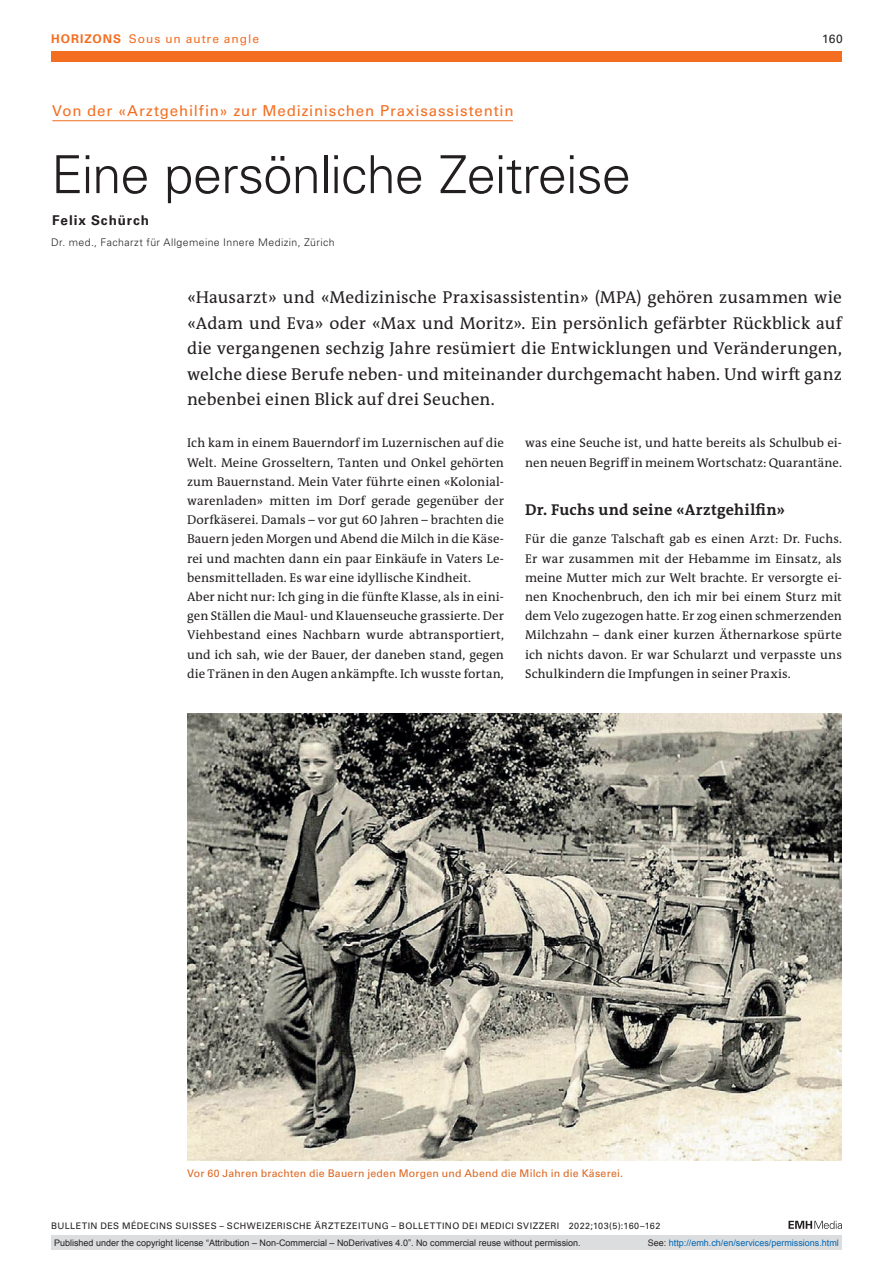
<style>
.page{position:relative;width:893px;height:1263px;background:#fff}
.page>*{position:absolute;margin:0;border:0;box-sizing:border-box;transform-origin:0 0}
.article-title{font:300 52.5px "Univers LT Std";letter-spacing:-.02em;color:#231f20}
.section-pl{font:17.25px/25.5px "The Antiqua B W5 Plain";letter-spacing:.01em;color:#231f20;text-align:justify}
.section-h1{font:700 15.75px "The Antiqua B W7";letter-spacing:.02em;color:#231f20}
.pre-heading{font:15px "Univers LT Std";letter-spacing:.055em;color:#f36e21}
.author-notes{font:700 13.5px "Univers LT Std";letter-spacing:.065em;color:#231f20}
.section-pn{font:12.75px/19.2px "The Antiqua B W5 Plain";letter-spacing:.005em;color:#231f20;text-align:justify}
.ressort{font:12px "Univers LT Std";letter-spacing:.08em;color:#f36e21}
.ressort-2{font:12px "Univers LT Std";color:#231f20}
.fig-caption{font:10.5px "Univers LT Std";letter-spacing:.02em;color:#dc641c}
.aff{font:300 10.5px "Univers LT Std";letter-spacing:.04em;color:#231f20}
.t1{font:9px "Arial";color:#231f20}
.fusszeile{font:9px "Univers LT Std";letter-spacing:.05em;color:#231f20}
.t2{font:9px "Arial";color:#0066b3}
.s1{font-weight:700}
.s2{color:#231f20}
</style>
<div class="page">
<svg style="left:788px;top:1221px;width:54px;height:8px"></svg>
<hr style="left:52px;top:120px;width:461px;height:1px;background:#f36e21">
<img style="left:187px;top:714px;width:655px;height:447px">
<div style="left:51px;top:51px;width:791px;height:11px;background:#f36e21"></div>
<div style="left:51px;top:1235px;width:791px;height:15px;background:#dcdddf"></div>
<p class="ressort" style="left:51px;top:31px;width:209px"><span class="s1">HORIZONS</span> Sous un autre angle</p>
<p class="ressort-2" style="left:822px;top:31px;width:22px">160</p>
<p class="pre-heading" style="left:52px;top:102px;width:463px">Von der «Arztgehilfin» zur Medizinischen Praxisassistentin</p>
<p class="article-title" style="left:51px;top:143px;width:581px">Eine persönliche Zeitreise</p>
<p class="author-notes" style="left:52px;top:212px;width:98px">Felix Schürch</p>
<p class="aff" style="left:51px;top:236px;width:285px">Dr. med., Facharzt für Allgemeine Innere Medizin, Zürich</p>
<p class="section-pl" style="left:187px;top:285px;width:656px">«Hausarzt» und «Medizinische Praxisassistentin» (MPA) gehören zusammen wie «Adam und Eva» oder «Max und Moritz». Ein persönlich gefärbter Rückblick auf die vergangenen sechzig Jahre resümiert die Entwicklungen und Veränderungen, welche diese Berufe neben- und miteinander durchgemacht haben. Und wirft ganz nebenbei einen Blick auf drei Seuchen.</p>
<p class="section-pn" style="left:187px;top:434px;width:318px">Ich kam in einem Bauerndorf im Luzernischen auf die Welt. Meine Grosseltern, Tanten und Onkel gehörten zum Bauernstand. Mein Vater führte einen «Kolonial&shy;warenladen» mitten im Dorf gerade gegenüber der Dorfkäserei. Damals – vor gut 60 Jahren – brachten die Bauern jeden Morgen und Abend die Milch in die Käse&shy;rei und machten dann ein paar Einkäufe in Vaters Le&shy;bensmittelladen. Es war eine idyllische Kindheit.</p>
<p class="section-pn" style="left:187px;top:587px;width:318px">Aber nicht nur: Ich ging in die fünfte Klasse, als in eini&shy;gen Ställen die Maul- und Klauenseuche grassierte. Der Viehbestand eines Nachbarn wurde abtransportiert, und ich sah, wie der Bauer, der daneben stand, gegen die Tränen in den Augen ankämpfte. Ich wusste fortan,</p>
<p class="section-pn" style="left:525px;top:434px;width:318px">was eine Seuche ist, und hatte bereits als Schulbub ei&shy;nen neuen Begriff in meinem Wortschatz: Quarantäne.</p>
<p class="section-h1" style="left:525px;top:499px;width:262px">Dr. Fuchs und seine «Arztgehilfin»</p>
<p class="section-pn" style="left:525px;top:530px;width:318px">Für die ganze Talschaft gab es einen Arzt: Dr. Fuchs.<br>Er war zusammen mit der Hebamme im Einsatz, als meine Mutter mich zur Welt brachte. Er versorgte ei&shy;nen Knochenbruch, den ich mir bei einem Sturz mit dem Velo zugezogen hatte. Er zog einen schmerzenden Milchzahn – dank einer kurzen Äthernarkose spürte ich nichts davon. Er war Schularzt und verpasste uns Schulkindern die Impfungen in seiner Praxis.</p>
<p class="fig-caption" style="left:187px;top:1167px;width:438px">Vor 60 Jahren brachten die Bauern jeden Morgen und Abend die Milch in die Käserei.</p>
<p class="fusszeile" style="left:51px;top:1220px;width:611px">BULLETIN DES MÉDECINS SUISSES – SCHWEIZERISCHE ÄRZTEZEITUNG – BOLLETTINO DEI MEDICI SVIZZERI 2022;103(5):160–162</p>
<p class="t1" style="left:54px;top:1237px;width:528px">Published under the copyright license “Attribution – Non-Commercial – NoDerivatives 4.0”. No commercial reuse without permission.</p>
<p class="t2" style="left:648px;top:1237px;width:193px"><span class="s2">See:</span> http://emh.ch/en/services/permissions.html</p>
</div>
